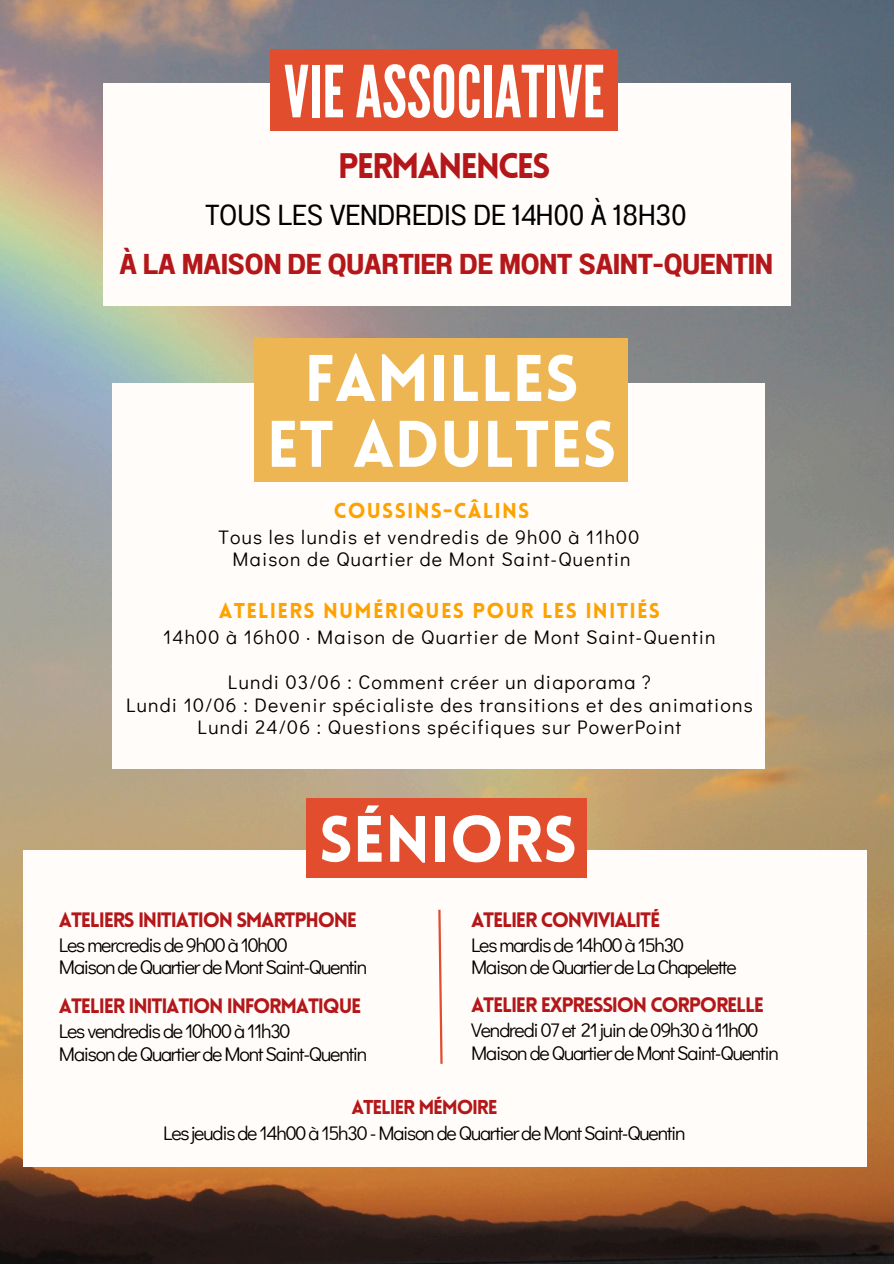
<style>
.page{position:relative;width:894px;height:1264px;background:#fff}
.page>*{position:absolute;margin:0;border:0;box-sizing:border-box;transform-origin:0 0}
.t1{font:71.55px "League Gothic";color:#fff}
.t2{font:900 64.35px/65.8px "Lovelo";color:#fff;text-align:center}
.t3{font:900 64.05px "Lovelo";color:#fff}
.t4{font:900 34.8px "Lovelo";letter-spacing:-.06em;color:#b41719}
.t5{font:28.95px "Anantason Wd 75";color:#000}
.t6{font:28.65px "Anantason Bold Wd 75";color:#b41719}
.t7{font:900 21px "Lovelo";letter-spacing:.06em;color:#fda201}
.t8{font:900 20.4px "Lovelo";letter-spacing:-.06em;color:#b41719}
.t9{font:19.65px "Didact Gothic";letter-spacing:-.06em;color:#000}
.t10{font:900 19.65px "Lovelo";letter-spacing:-.06em;color:#b41719}
.t11{font:19.5px "Didact Gothic";letter-spacing:.06em;color:#000}
</style>
<div class="page">
<img style="left:0;top:0;width:893px;height:1263px">
<div style="left:112px;top:383px;width:652px;height:385px;background:#fffcf9"></div>
<div style="left:255px;top:338px;width:373px;height:144px;background:#eeb652"></div>
<div style="left:103px;top:83px;width:687px;height:223px;background:#fffcf9"></div>
<div style="left:270px;top:49px;width:348px;height:82px;background:#e24e2d"></div>
<div style="left:24px;top:850px;width:842px;height:317px;background:#fffcf9"></div>
<div style="left:307px;top:797px;width:279px;height:80px;background:#e24e2d"></div>
<svg style="left:438px;top:909px;width:5px;height:155px"></svg>
<p class="t1" style="left:284px;top:50px;width:322px">VIEASSOCIATIVE</p>
<p class="t4" style="left:338px;top:152px;width:214px">PERMANENCES</p>
<p class="t5" style="left:205px;top:198px;width:482px">TOUS LES VENDREDIS DE 14H00 À 18H30</p>
<p class="t6" style="left:119px;top:247px;width:654px">À LA MAISON DE QUARTIER DE MONT SAINT-QUENTIN</p>
<p class="t2" style="left:266px;top:352px;width:351px">FAMILLES<br>ET ADULTES</p>
<p class="t7" style="left:334px;top:502px;width:197px">COUSSINS-CÂLINS</p>
<h2 class="t11" style="left:218px;top:523px;width:422px">Tous les lundis et vendredis de 9h00 à 11h00</h2>
<p class="t11" style="left:232px;top:545px;width:399px">Maison de Quartier de Mont Saint-Quentin</p>
<p class="t7" style="left:219px;top:602px;width:443px">ATELIERS NUMÉRIQUES POUR LES INITIÉS</p>
<p class="t11" style="left:163px;top:623px;width:554px">14h00 à 16h00 · Maison de Quartier de Mont Saint-Quentin</p>
<p class="t11" style="left:228px;top:668px;width:424px">Lundi 03/06 : Comment créer un diaporama ?</p>
<p class="t11" style="left:126px;top:691px;width:628px">Lundi 10/06 : Devenir spécialiste des transitions et des animations</p>
<p class="t11" style="left:197px;top:713px;width:485px">Lundi 24/06 : Questions spécifiques sur PowerPoint</p>
<p class="t3" style="left:319px;top:813px;width:259px">SÉNIORS</p>
<p class="t8" style="left:471px;top:911px;width:191px">ATELIER CONVIVIALITÉ</p>
<p class="t9" style="left:471px;top:931px;width:214px">Les mardis de 14h00 à 15h30</p>
<p class="t9" style="left:471px;top:953px;width:267px">Maison de Quartier de La Chapelette</p>
<p class="t8" style="left:471px;top:997px;width:294px">ATELIER EXPRESSION CORPORELLE</p>
<p class="t9" style="left:471px;top:1016px;width:289px">Vendredi 07 et 21 juin de 09h30 à 11h00</p>
<p class="t9" style="left:471px;top:1039px;width:309px">Maison de Quartier de Mont Saint-Quentin</p>
<p class="t10" style="left:351px;top:1099px;width:148px">ATELIER MÉMOIRE</p>
<p class="t9" style="left:163px;top:1119px;width:524px">Les jeudis de 14h00 à 15h30 - Maison de Quartier de Mont Saint-Quentin</p>
<h1 class="t8" style="left:59px;top:911px;width:299px">ATELIERS INITIATION SMARTPHONE</h1>
<p class="t9" style="left:59px;top:931px;width:230px">Les mercredis de 9h00 à 10h00</p>
<h5 class="t9" style="left:59px;top:953px;width:310px">Maison de Quartier de Mont Saint-Quentin</h5>
<h4 class="t8" style="left:59px;top:998px;width:304px">ATELIER INITIATION INFORMATIQUE</h4>
<h2 class="t9" style="left:59px;top:1017px;width:233px">Les vendredis de 10h00 à 11h30</h2>
<p class="t9" style="left:59px;top:1040px;width:310px">Maison de Quartier de Mont Saint-Quentin</p>
</div>
